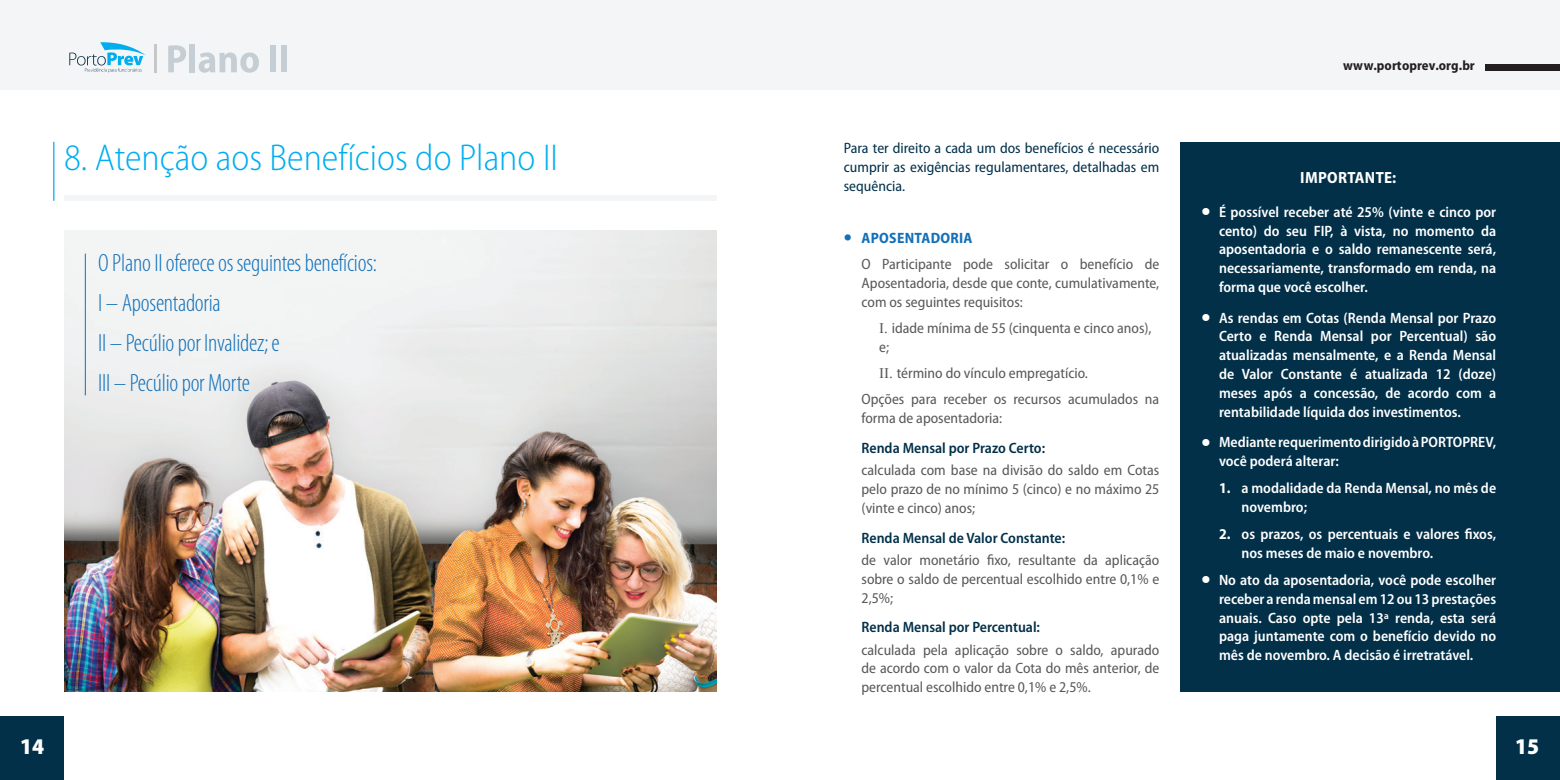
<style>
.page{position:relative;width:1560px;height:780px;background:#fff}
.page>*{position:absolute;margin:0;border:0;box-sizing:border-box;transform-origin:0 0}
.t1{font:300 semi-condensed 37.5px "Myriad Pro";color:#00aeef}
.t2{font:300 condensed 25px "Myriad Pro";letter-spacing:-.01em;color:#1270b9}
.t3{font:900 semi-condensed 22.5px "Myriad Pro";color:#fff}
.List_Paragraph{font:700 semi-condensed 16.25px "Myriad Pro";letter-spacing:.02em;color:#fff}
.t4{font:600 semi-condensed 15px/18.8px "Myriad Pro";color:#fff;text-align:justify}
.t5{font:semi-condensed 15px/18.8px "Myriad Pro";color:#57585a;text-align:justify}
.t6{font:semi-condensed 15px/18.8px "Myriad Pro";color:#023049;text-align:justify}
.t7{font:600 semi-condensed 15px "Myriad Pro";color:#023049}
.No_Spacing{font:700 semi-condensed 15px "Myriad Pro";letter-spacing:.02em;color:#1270b9}
.t8{font:700 semi-condensed 13.75px "Myriad Pro";color:#231f20}
.s1{font-size:25px}
.s2{font-weight:900;font-stretch:normal;font-size:25px}
.s3{font-weight:700}
</style>
<div class="page">
<div style="left:0;top:0;width:1559px;height:90px;background:#f4f5f6"></div>
<svg style="left:69px;top:42px;width:77px;height:31px"></svg>
<svg style="left:168px;top:45px;width:18px;height:27px"></svg>
<div style="left:189px;top:44px;width:6px;height:28px;background:#c4ced4"></div>
<svg style="left:199px;top:52px;width:60px;height:21px"></svg>
<div style="left:270px;top:46px;width:6px;height:26px;background:#c4ced4"></div>
<div style="left:281px;top:46px;width:6px;height:26px;background:#c4ced4"></div>
<hr style="left:154px;top:44px;width:3px;height:29px;background:#c7c6c8">
<div style="left:1484px;top:64px;width:75px;height:6px;background:#231f20"></div>
<div style="left:0;top:716px;width:64px;height:64px;background:#023049"></div>
<div style="left:1495px;top:716px;width:64px;height:64px;background:#023049"></div>
<div style="left:1180px;top:142px;width:379px;height:549px;background:#023049"></div>
<img style="left:64px;top:230px;width:652px;height:461px">
<hr style="left:53px;top:142px;width:1px;height:59px;background:#00aeef">
<div style="left:64px;top:195px;width:652px;height:6px;background:#f4f5f6"></div>
<hr style="left:85px;top:253px;width:1px;height:142px;background:#1270b9">
<p class="t1" style="left:64px;top:135px;width:495px">8. Atenção aos Benefícios do Plano II</p>
<p class="t2" style="left:98px;top:248px;width:280px">O Plano II oferece os seguintes benefícios:</p>
<p class="t2" style="left:98px;top:288px;width:124px">I – Aposentadoria</p>
<p class="t2" style="left:98px;top:328px;width:183px">II – Pecúlio por Invalidez; e</p>
<p class="t2" style="left:98px;top:368px;width:153px">III – Pecúlio por Morte</p>
<p class="t6" style="left:843px;top:138px;width:317px">Para ter direito a cada um dos benefícios é necessário cumprir as exigências regulamentares, detalhadas em sequência.</p>
<p class="No_Spacing" style="left:843px;top:228px;width:130px"><span class="s1">•</span> APOSENTADORIA</p>
<p class="t5" style="left:861px;top:255px;width:299px">O Participante pode solicitar o benefício de Aposentadoria, desde que conte, cumulativamente, com os seguintes requisitos:</p>
<p class="t5" style="left:891px;top:318px;width:261px">idade mínima de 55 (cinquenta e cinco anos),</p>
<p class="t5" style="left:879px;top:337px;width:11px">e;</p>
<p class="t5" style="left:896px;top:363px;width:193px">término do vínculo empregatício.</p>
<p class="t5" style="left:861px;top:390px;width:299px">Opções para receber os recursos acumulados na forma de aposentadoria:</p>
<p class="t7" style="left:861px;top:438px;width:185px">Renda Mensal por Prazo Certo:</p>
<p class="t5" style="left:861px;top:460px;width:299px">calculada com base na divisão do saldo em Cotas pelo prazo de no mínimo 5 (cinco) e no máximo 25 (vinte e cinco) anos;</p>
<p class="t7" style="left:861px;top:528px;width:205px">Renda Mensal de Valor Constante:</p>
<p class="t5" style="left:861px;top:550px;width:299px">de valor monetário fixo, resultante da aplicação sobre o saldo de percentual escolhido entre 0,1% e 2,5%;</p>
<p class="t7" style="left:861px;top:617px;width:180px">Renda Mensal por Percentual:</p>
<p class="t5" style="left:861px;top:640px;width:299px">calculada pela aplicação sobre o saldo, apurado de acordo com o valor da Cota do mês anterior, de percentual escolhido entre 0,1% e 2,5%.</p>
<p class="t8" style="left:1342px;top:57px;width:133px">www.portoprev.org.br</p>
<p class="List_Paragraph" style="left:1299px;top:167px;width:98px">IMPORTANTE:</p>
<p class="t4" style="left:1218px;top:202px;width:278px;text-indent:-18px"><span class="s2">•</span> É possível receber até 25% (vinte e cinco por cento) do seu FIP, à vista, no momento da aposentadoria e o saldo remanescente será, necessariamente, transformado em renda, na forma que você escolher.</p>
<p class="t4" style="left:1218px;top:308px;width:279px;text-indent:-18px"><span class="s2">•</span> As rendas em Cotas (Renda Mensal por Prazo Certo e Renda Mensal por Percentual) são atualizadas mensalmente, e a Renda Mensal de Valor Constante é atualizada 12 (doze) meses após a concessão, de acordo com a rentabilidade líquida dos investimentos.</p>
<p class="t4" style="left:1218px;top:432px;width:278px;text-indent:-18px"><span class="s2">•</span> Mediante requerimento dirigido à PORTOPREV, você poderá alterar:</p>
<p class="t4" style="left:1241px;top:478px;width:256px;text-indent:-22px"><span class="s3">1.</span> a modalidade da Renda Mensal, no mês de novembro;</p>
<p class="t4" style="left:1241px;top:524px;width:256px;text-indent:-22px"><span class="s3">2.</span> os prazos, os percentuais e valores fixos, nos meses de maio e novembro.</p>
<p class="t4" style="left:1218px;top:570px;width:279px;text-indent:-18px"><span class="s2">•</span> No ato da aposentadoria, você pode escolher receber a renda mensal em 12 ou 13 prestações anuais. Caso opte pela 13ª renda, esta será paga juntamente com o benefício devido no mês de novembro. A decisão é irretratável.</p>
<h3 class="t3" style="left:20px;top:731px;width:26px">14</h3>
<h3 class="t3" style="left:1514px;top:731px;width:26px">15</h3>
</div>
